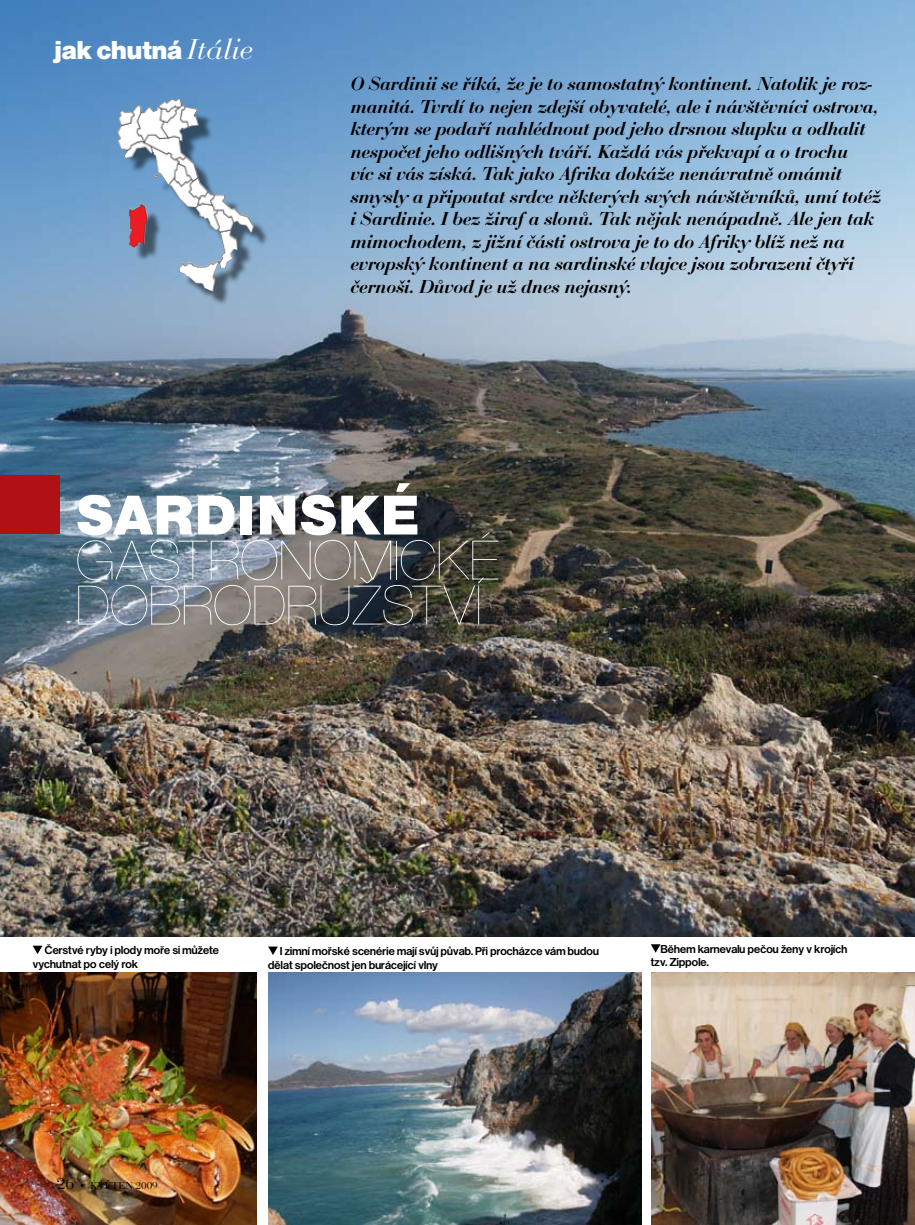
<style>
.page{position:relative;width:915px;height:1225px;background:#fff}
.page>*{position:absolute;margin:0;border:0;box-sizing:border-box;transform-origin:0 0}
.t1{font:58.2px/45px "Nimbus Sans POT Ultr Ligh";letter-spacing:.015em;color:#fff}
.t2{font:58.2px "Nimbus Sans DOT Blac";color:#fff}
.t3{font:27px "Nimbus Sans POT Blac";letter-spacing:.02em;color:#fff}
.t4{font:italic 600 19.5px/22.5px "Bauer Bodoni DOT";color:#000}
.t5{font:700 12px/13.5px "Nimbus Sans POT";letter-spacing:.02em;color:#000}
.t6{font:10.5px "Bauer Bodoni DOT";letter-spacing:.015em;color:#000}
.s1{font-family:"Bauer Bodoni DOT";font-style:italic;font-size:30px}
.s2{font-size:16.5px}
</style>
<div class="page">
<img style="left:0;top:0;width:914px;height:936px">
<img style="left:0;top:972px;width:257px;height:253px">
<div style="left:0;top:475px;width:59px;height:59px;background:#b01116"></div>
<img style="left:651px;top:972px;width:263px;height:253px">
<img style="left:268px;top:972px;width:373px;height:253px">
<svg style="left:33px;top:945px;width:9px;height:9px"></svg>
<div style="left:123px;top:103px;width:145px;height:203px;background:#000;opacity:.5"></div>
<img style="left:138px;top:98px;width:41px;height:14px">
<svg style="left:268px;top:946px;width:10px;height:9px"></svg>
<svg style="left:650px;top:944px;width:10px;height:8px"></svg>
<h2 class="t3" style="left:55px;top:37px;width:199px">jak chutná <span class="s1">Itálie</span></h2>
<p class="t4" style="left:350px;top:73px;width:531px">O Sardinii se říká, že je to samostatný kontinent. Natolik je roz&shy;manitá. Tvrdí to nejen zdejší obyvatelé, ale i návštěvníci ostrova, kterým se podaří nahlédnout pod jeho drsnou slupku a odhalit nespočet jeho odlišných tváří. Každá vás překvapí a o trochu<br>víc si vás získá. Tak jako Afrika dokáže nenávratně omámit smysly a připoutat srdce některých svých návštěvníků, umí totéž i Sardinie. I bez žiraf a slonů. Tak nějak nenápadně. Ale jen tak mimochodem, z jižní části ostrova je to do Afriky blíž než na evropský kontinent a na sardinské vlajce jsou zobrazeni čtyři černoši. Důvod je už dnes nejasný.</p>
<h1 class="t2" style="left:76px;top:481px;width:345px">SARDINSKÉ</h1>
<h1 class="t1" style="left:76px;top:540px;width:424px">GASTRONOMICKÉ<br>DOBRODRUŽSTVÍ</h1>
<p class="t5" style="left:33px;top:943px;width:188px;text-indent:12px">Čerstvé ryby i plody moře si můžete vychutnat po celý rok</p>
<p class="t5" style="left:268px;top:944px;width:332px;text-indent:12px">I zimní mořské scenérie mají svůj půvab. Při procházce vám budou dělat společnost jen burácející vlny</p>
<p class="t5" style="left:650px;top:942px;width:198px;text-indent:10px">Během karnevalu pečou ženy v krojích tzv. Zippole.</p>
<p class="t6" style="left:57px;top:1180px;width:102px"><span class="s2">26</span> • KVĚTEN 2009</p>
</div>
